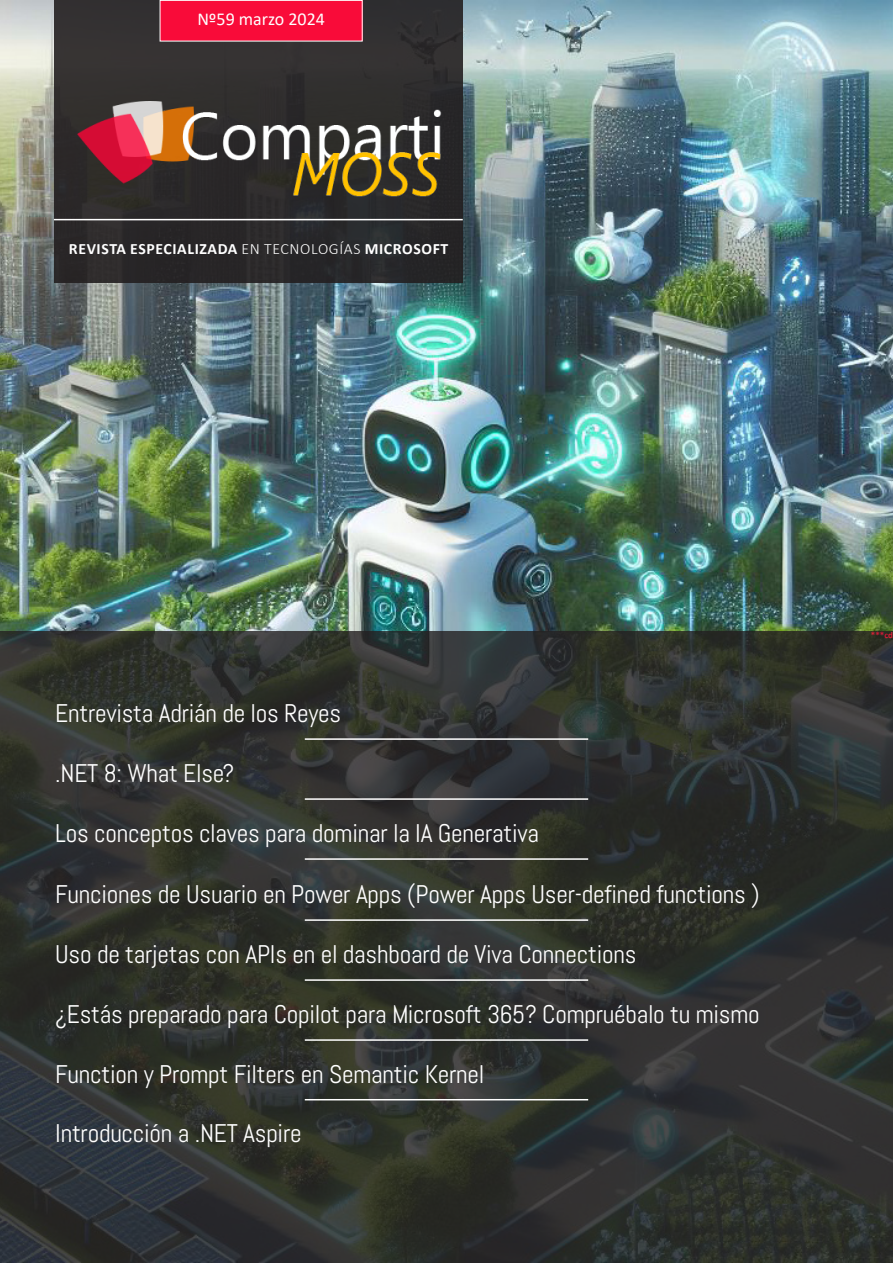
<style>
.page{position:relative;width:893px;height:1263px;background:#fff}
.page>*{position:absolute;margin:0;border:0;box-sizing:border-box;transform-origin:0 0}
.text{font:25.5px "Abel";letter-spacing:-.01em;color:#fff}
.text-2{font:18.15px "Calibri";color:#fff}
.text-3{font:700 15.75px "Calibri";letter-spacing:.04em;color:#fff}
.t1{font:700 9px "Calibri";color:#f90b39}
.s1{font-weight:300}
</style>
<div class="page">
<img style="left:0;top:0;width:893px;height:631px">
<div style="left:54px;top:0;width:409px;height:283px;background:#2f2d2e"></div>
<img style="left:77px;top:100px;width:375px;height:100px">
<div style="left:160px;top:0;width:202px;height:41px;background:#f90b39"></div>
<div style="left:160px;top:0;width:203px;height:41px;border:1px solid #fff"></div>
<hr style="left:54px;top:219px;width:409px;height:1px;background:#fff">
<svg style="left:0;top:631px;width:893px;height:632px;background:#2f322e"></svg>
<hr style="left:305px;top:738px;width:283px;height:2px;background:#fff">
<hr style="left:305px;top:798px;width:283px;height:2px;background:#fff">
<hr style="left:305px;top:858px;width:283px;height:2px;background:#fff">
<hr style="left:305px;top:919px;width:283px;height:2px;background:#fff">
<hr style="left:305px;top:979px;width:283px;height:2px;background:#fff">
<hr style="left:305px;top:1039px;width:283px;height:2px;background:#fff">
<hr style="left:305px;top:1099px;width:283px;height:1px;background:#fff">
<p class="text-2" style="left:197px;top:6px;width:129px">Nº59 marzo 2024</p>
<p class="text-3" style="left:69px;top:238px;width:381px">REVISTA ESPECIALIZADA <span class="s1">EN TECNOLOGÍAS</span> MICROSOFT</p>
<p class="text" style="left:55px;top:697px;width:288px">Entrevista Adrián de los Reyes</p>
<p class="text" style="left:55px;top:757px;width:180px">.NET 8: What Else?</p>
<p class="text" style="left:55px;top:816px;width:485px">Los conceptos claves para dominar la IA Generativa</p>
<p class="text" style="left:55px;top:878px;width:706px">Funciones de Usuario en Power Apps (Power Apps User-defined functions )</p>
<p class="text" style="left:55px;top:937px;width:583px">Uso de tarjetas con APIs en el dashboard de Viva Connections</p>
<p class="text" style="left:55px;top:997px;width:706px">¿Estás preparado para Copilot para Microsoft 365? Compruébalo tu mismo</p>
<p class="text" style="left:55px;top:1057px;width:431px">Function y Prompt Filters en Semantic Kernel</p>
<p class="text" style="left:55px;top:1117px;width:248px">Introducción a .NET Aspire</p>
<p class="t1" style="left:871px;top:629px;width:24px">***cd</p>
</div>
